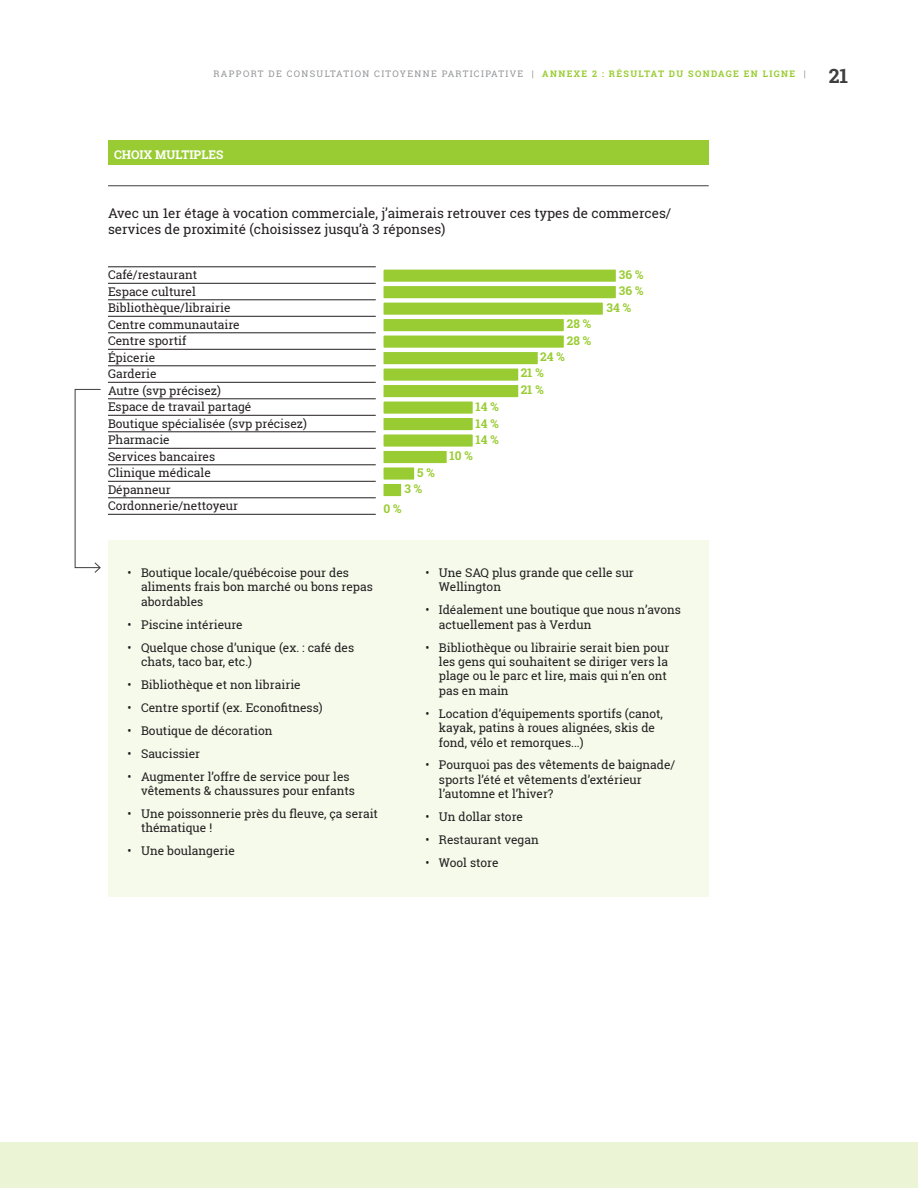
<style>
.page{position:relative;width:918px;height:1188px;background:#fff}
.page>*{position:absolute;margin:0;border:0;box-sizing:border-box;transform-origin:0 0}
.t1{font:13.5px/16.2px "Roboto Slab";color:#231f20}
.t2{font:12px/14.4px "Roboto Slab";color:#231f20}
.t3{font:700 12px "Roboto Slab";color:#9c3}
.t4{font:700 12px "Roboto Slab";color:#fff}
.t5{font:9px "Roboto Slab";letter-spacing:.15em;color:#939598}
.t6{font:700 9px "Roboto Slab";letter-spacing:.15em;color:#9c3}
.s1{font-weight:700;color:#9c3}
.s2{font-weight:400;color:#939598}
.s3{font-size:19.65px;color:#3e3e3f}
</style>
<div class="page">
<div style="left:0;top:1143px;width:918px;height:45px;background:#ebf5d6"></div>
<div style="left:108px;top:540px;width:601px;height:357px;background:#f5faeb"></div>
<div style="left:108px;top:140px;width:600px;height:25px;background:#9c3"></div>
<hr style="left:108px;top:266px;width:268px;height:1px;background:#231f20">
<hr style="left:108px;top:283px;width:268px;height:1px;background:#231f20">
<hr style="left:108px;top:299px;width:268px;height:1px;background:#231f20">
<hr style="left:108px;top:316px;width:268px;height:1px;background:#231f20">
<hr style="left:108px;top:332px;width:268px;height:1px;background:#231f20">
<hr style="left:108px;top:349px;width:268px;height:1px;background:#231f20">
<hr style="left:108px;top:365px;width:268px;height:1px;background:#231f20">
<hr style="left:108px;top:382px;width:268px;height:1px;background:#231f20">
<hr style="left:108px;top:398px;width:268px;height:1px;background:#231f20">
<hr style="left:108px;top:415px;width:268px;height:1px;background:#231f20">
<hr style="left:108px;top:431px;width:268px;height:1px;background:#231f20">
<hr style="left:108px;top:448px;width:268px;height:1px;background:#231f20">
<hr style="left:108px;top:464px;width:268px;height:1px;background:#231f20">
<hr style="left:108px;top:481px;width:268px;height:1px;background:#231f20">
<hr style="left:108px;top:497px;width:268px;height:1px;background:#231f20">
<hr style="left:108px;top:514px;width:268px;height:1px;background:#231f20">
<div style="left:381px;top:481px;width:23px;height:18px;background:#9c3;border:3px solid #fff"></div>
<div style="left:381px;top:464px;width:36px;height:19px;background:#9c3;border:3px solid #fff"></div>
<div style="left:381px;top:448px;width:69px;height:18px;background:#9c3;border:3px solid #fff"></div>
<div style="left:381px;top:431px;width:95px;height:19px;background:#9c3;border:3px solid #fff"></div>
<div style="left:381px;top:415px;width:95px;height:18px;background:#9c3;border:3px solid #fff"></div>
<div style="left:381px;top:399px;width:95px;height:18px;background:#9c3;border:3px solid #fff"></div>
<div style="left:381px;top:382px;width:140px;height:18px;background:#9c3;border:3px solid #fff"></div>
<div style="left:381px;top:366px;width:140px;height:18px;background:#9c3;border:3px solid #fff"></div>
<div style="left:381px;top:349px;width:160px;height:18px;background:#9c3;border:3px solid #fff"></div>
<div style="left:381px;top:333px;width:186px;height:18px;background:#9c3;border:3px solid #fff"></div>
<div style="left:381px;top:316px;width:186px;height:18px;background:#9c3;border:3px solid #fff"></div>
<div style="left:381px;top:300px;width:225px;height:18px;background:#9c3;border:3px solid #fff"></div>
<div style="left:381px;top:283px;width:238px;height:18px;background:#9c3;border:3px solid #fff"></div>
<div style="left:381px;top:267px;width:238px;height:18px;background:#9c3;border:3px solid #fff"></div>
<svg style="left:74px;top:389px;width:27px;height:184px"></svg>
<hr style="left:108px;top:185px;width:601px;height:1px;background:#3e3e3f">
<p class="t5" style="left:214px;top:68px;width:433px">RAPPORT DE CONSULTATION CITOYENNE PARTICIPATIVE | <span class="s1">ANNEXE 2 : RÉSULTAT</span></p>
<p class="t6" style="left:669px;top:68px;width:50px">DU SONDAG</p>
<p class="t6" style="left:733px;top:68px;width:37px">E EN LIG</p>
<p class="t6" style="left:781px;top:68px;width:69px">NE <span class="s2">|</span> <span class="s3">21</span></p>
<p class="t4" style="left:114px;top:146px;width:111px">CHOIX MULTIPLES</p>
<p class="t1" style="left:108px;top:205px;width:565px">Avec un 1er étage à vocation commerciale, j’aimerais retrouver ces types de commerces/ services de proximité (choisissez jusqu’à 3 réponses)</p>
<p class="t2" style="left:108px;top:267px;width:91px">Café/restaurant</p>
<p class="t2" style="left:108px;top:284px;width:89px">Espace culturel</p>
<p class="t2" style="left:108px;top:300px;width:124px">Bibliothèque/librairie</p>
<p class="t2" style="left:108px;top:317px;width:133px">Centre communautaire</p>
<p class="t2" style="left:108px;top:333px;width:80px">Centre sportif</p>
<p class="t2" style="left:108px;top:350px;width:49px">Épicerie</p>
<p class="t2" style="left:108px;top:366px;width:50px">Garderie</p>
<p class="t2" style="left:108px;top:383px;width:115px">Autre (svp précisez)</p>
<p class="t2" style="left:108px;top:399px;width:145px">Espace de travail partagé</p>
<p class="t2" style="left:108px;top:416px;width:200px">Boutique spécialisée (svp précisez)</p>
<p class="t2" style="left:108px;top:432px;width:63px">Pharmacie</p>
<p class="t2" style="left:108px;top:449px;width:109px">Services bancaires</p>
<p class="t2" style="left:108px;top:465px;width:104px">Clinique médicale</p>
<p class="t2" style="left:108px;top:482px;width:64px">Dépanneur</p>
<p class="t2" style="left:108px;top:498px;width:132px">Cordonnerie/nettoyeur</p>
<p class="t3" style="left:619px;top:267px;width:26px">36 %</p>
<p class="t3" style="left:619px;top:282px;width:26px">36 %</p>
<p class="t3" style="left:607px;top:299px;width:26px">34 %</p>
<p class="t3" style="left:567px;top:316px;width:26px">28 %</p>
<p class="t3" style="left:567px;top:332px;width:26px">28 %</p>
<p class="t3" style="left:540px;top:349px;width:26px">24 %</p>
<p class="t3" style="left:521px;top:365px;width:25px">21 %</p>
<p class="t3" style="left:521px;top:382px;width:25px">21 %</p>
<p class="t3" style="left:475px;top:398px;width:25px">14 %</p>
<p class="t3" style="left:475px;top:415px;width:25px">14 %</p>
<p class="t3" style="left:475px;top:431px;width:25px">14 %</p>
<p class="t3" style="left:450px;top:447px;width:25px">10 %</p>
<p class="t3" style="left:417px;top:464px;width:19px">5 %</p>
<p class="t3" style="left:404px;top:481px;width:19px">3 %</p>
<p class="t3" style="left:383px;top:501px;width:20px">0 %</p>
<p class="t2" style="left:141px;top:565px;width:233px;text-indent:-14px">• Boutique locale/québécoise pour des aliments frais bon marché ou bons repas abordables</p>
<p class="t2" style="left:128px;top:617px;width:117px">• Piscine intérieure</p>
<p class="t2" style="left:141px;top:640px;width:215px;text-indent:-14px">• Quelque chose d’unique (ex. : café des chats, taco bar, etc.)</p>
<p class="t2" style="left:128px;top:677px;width:175px">• Bibliothèque et non librairie</p>
<p class="t2" style="left:128px;top:700px;width:197px">• Centre sportif (ex. Econofitness)</p>
<p class="t2" style="left:128px;top:723px;width:147px">• Boutique de décoration</p>
<p class="t2" style="left:128px;top:746px;width:74px">• Saucissier</p>
<p class="t2" style="left:141px;top:769px;width:215px;text-indent:-14px">• Augmenter l’offre de service pour les vêtements &amp; chaussures pour enfants</p>
<p class="t2" style="left:141px;top:806px;width:238px;text-indent:-14px">• Une poissonnerie près du fleuve, ça serait thématique !</p>
<p class="t2" style="left:128px;top:843px;width:109px">• Une boulangerie</p>
<p class="t2" style="left:439px;top:565px;width:197px;text-indent:-14px">• Une SAQ plus grande que celle sur<br>Wellington</p>
<p class="t2" style="left:439px;top:603px;width:244px;text-indent:-14px">• Idéalement une boutique que nous n’avons actuellement pas à Verdun</p>
<p class="t2" style="left:439px;top:640px;width:232px;text-indent:-14px">• Bibliothèque ou librairie serait bien pour les gens qui souhaitent se diriger vers la plage ou le parc et lire, mais qui n’en ont pas en main</p>
<p class="t2" style="left:439px;top:706px;width:226px;text-indent:-14px">• Location d’équipements sportifs (canot, kayak, patins à roues alignées, skis de fond, vélo et remorques...)</p>
<p class="t2" style="left:439px;top:758px;width:238px;text-indent:-14px">• Pourquoi pas des vêtements de baignade/ sports l’été et vêtements d’extérieur l’automne et l’hiver?</p>
<p class="t2" style="left:425px;top:809px;width:99px">• Un dollar store</p>
<p class="t2" style="left:425px;top:832px;width:115px">• Restaurant vegan</p>
<p class="t2" style="left:425px;top:855px;width:75px">• Wool store</p>
</div>
